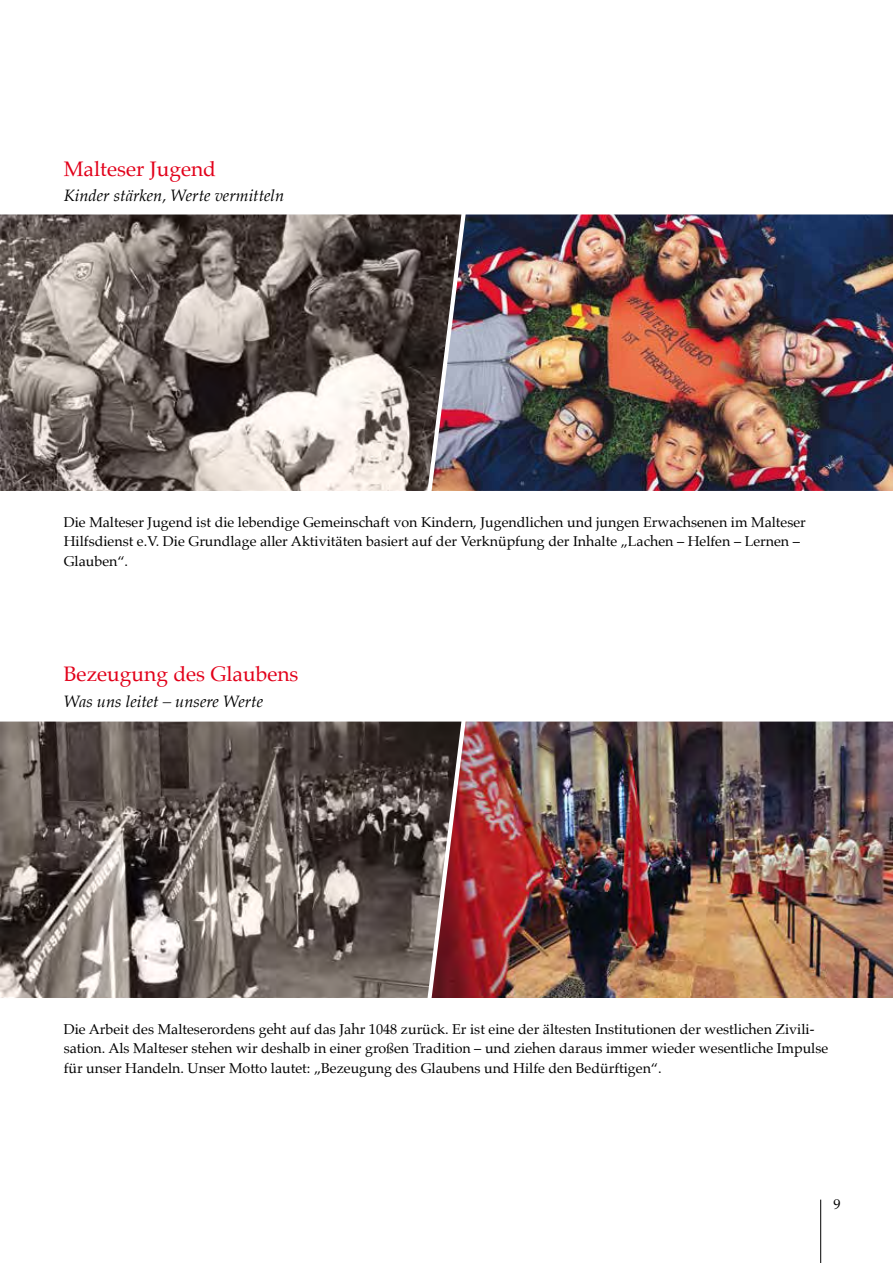
<style>
.page{position:relative;width:893px;height:1263px;background:#fff}
.page>*{position:absolute;margin:0;border:0;box-sizing:border-box;transform-origin:0 0}
.t1{font:21px "Palatino";color:#e2001a}
.t2{font:italic 16.5px "Palatino";color:#000}
.t3{font:14.25px/19.5px "Palatino";color:#000}
</style>
<div class="page">
<img style="left:461px;top:214px;width:432px;height:277px">
<img style="left:461px;top:722px;width:432px;height:276px">
<img style="left:0;top:214px;width:461px;height:277px">
<img style="left:0;top:722px;width:461px;height:276px">
<hr style="left:820px;top:1199px;width:1px;height:64px;background:#000">
<h1 class="t1" style="left:64px;top:151px;width:154px">Malteser Jugend</h1>
<p class="t2" style="left:64px;top:181px;width:222px">Kinder stärken, Werte vermitteln</p>
<p class="t3" style="left:64px;top:512px;width:744px">Die Malteser Jugend ist die lebendige Gemeinschaft von Kindern, Jugendlichen und jungen Erwachsenen im Malteser<br>Hilfsdienst e.V. Die Grundlage aller Aktivitäten basiert auf der Verknüpfung der Inhalte „Lachen – Helfen – Lernen –<br>Glauben“.</p>
<h1 class="t1" style="left:64px;top:656px;width:236px">Bezeugung des Glaubens</h1>
<p class="t2" style="left:64px;top:687px;width:201px">Was uns leitet – unsere Werte</p>
<p class="t3" style="left:64px;top:1019px;width:766px">Die Arbeit des Malteserordens geht auf das Jahr 1048 zurück. Er ist eine der ältesten Institutionen der westlichen Zivili&shy;sation. Als Malteser stehen wir deshalb in einer großen Tradition – und ziehen daraus immer wieder wesentliche Impulse für unser Handeln. Unser Motto lautet: „Bezeugung des Glaubens und Hilfe den Bedürftigen“.</p>
<p class="t3" style="left:833px;top:1194px;width:9px">9</p>
</div>
